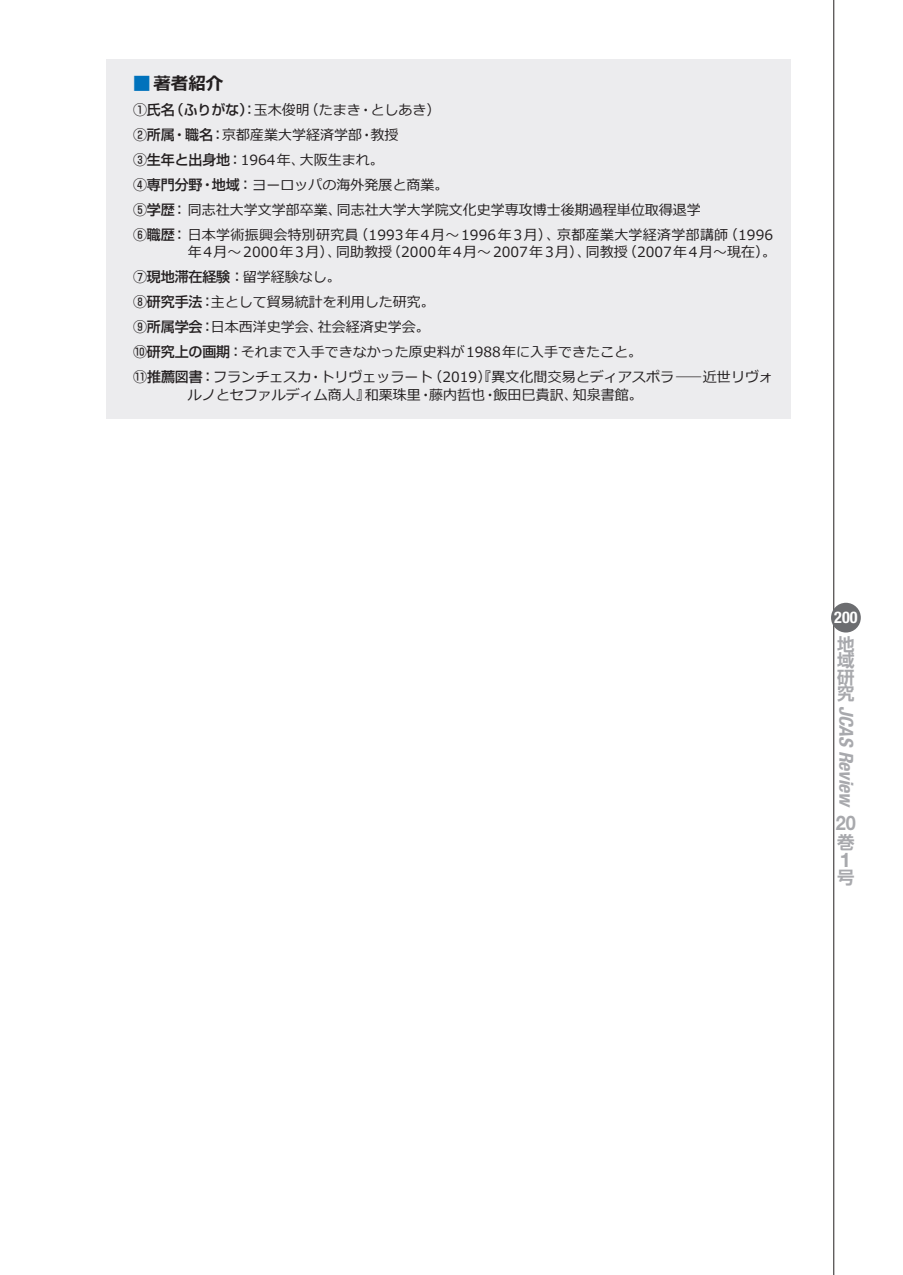
<style>
.page{position:relative;width:903px;height:1275px;background:#fff}
.page>*{position:absolute;margin:0;border:0;box-sizing:border-box;transform-origin:0 0}
.t1{font:700 20.12px/36.4px "Helvetica Neue LT Std";color:#a8a9ad;scale:.9 1}
.t2{font:italic 700 condensed 19.25px "Helvetica Neue LT Std";color:#a8a9ad}
.t3{font:700 17.5px/16.6px "Shin Go Pro De";color:#a8a9ad;text-align:justify}
.t4{font:700 17.5px "Meiryo";color:#231f20}
.t5{font:700 condensed 16.1px "Helvetica Neue LT Std";color:#fff}
.t6{font:14px/25px "Meiryo";color:#231f20}
.t7{font:500 14px "Shin Go Pro";letter-spacing:-.01em;color:#231f20}
.s1{font-family:"Shin Go Pro";color:#0072bc}
.s2{font-family:"Shin Go Pro";font-weight:500}
.s3{font-family:"Meiryo";font-weight:400}
</style>
<div class="page">
<hr style="left:833px;top:0;width:1px;height:1275px;background:#231f20">
<div style="left:831px;top:603px;width:30px;height:29px;background:#6c6d70;border-radius:50%"></div>
<div style="left:106px;top:60px;width:684px;height:359px;background:#ececee"></div>
<p class="t4" style="left:133px;top:71px;width:92px"><span class="s1">■</span> 著者紹介</p>
<p class="t6" style="left:133px;top:98px;width:641px"><span class="s2">①氏名（ふりがな）：</span>玉木俊明（たまき・としあき）<br><span class="s2">②所属・職名：</span>京都産業大学経済学部・教授<br><span class="s2">③生年と出身地：</span>1964年、大阪生まれ。<br><span class="s2">④専門分野・地域：</span>ヨーロッパの海外発展と商業。<br><span class="s2">⑤学歴：</span> 同志社大学文学部卒業、同志社大学大学院文化史学専攻博士後期過程単位取得退学<br><span class="s2">⑥職歴：</span> 日本学術振興会特別研究員（1993年4月〜1996年3月）、京都産業大学経済学部講師（1996</p>
<p class="t6" style="left:188px;top:241px;width:590px">年 4月〜 2000年 3月）、同助教授（2000年 4月〜 2007年 3月）、同教授（2007年 4月〜現在）。</p>
<p class="t7" style="left:133px;top:266px;width:209px">⑦現地滞在経験：<span class="s3">留学経験なし。</span></p>
<p class="t6" style="left:133px;top:290px;width:641px"><span class="s2">⑧研究手法：</span>主として貿易統計を利用した研究。<br><span class="s2">⑨所属学会：</span>日本西洋史学会、社会経済史学会。<br><span class="s2">⑩研究上の画期：</span>それまで入手できなかった原史料が1988年に入手できたこと。<br><span class="s2">⑪推薦図書：</span>フランチェスカ・トリヴェッラート（2019）『異文化間交易とディアスポラ─近世リヴォ</p>
<p class="t6" style="left:188px;top:383px;width:456px">ルノとセファルディム商人』和栗珠里・藤内哲也・飯田巳貴訳、知泉書館。</p>
<p class="t5" style="left:834px;top:607px;width:25px">200</p>
<p class="t3" style="left:837px;top:634px;width:19px">地域研究</p>
<h2 class="t2" style="left:858px;top:706px;width:103px;rotate:90deg">JCAS Review</h2>
<p class="t3" style="left:837px;top:822px;width:19px;line-height:35.5px">巻号</p>
<h1 class="t1" style="left:836px;top:804px;width:24px">20<br>1</h1>
</div>
